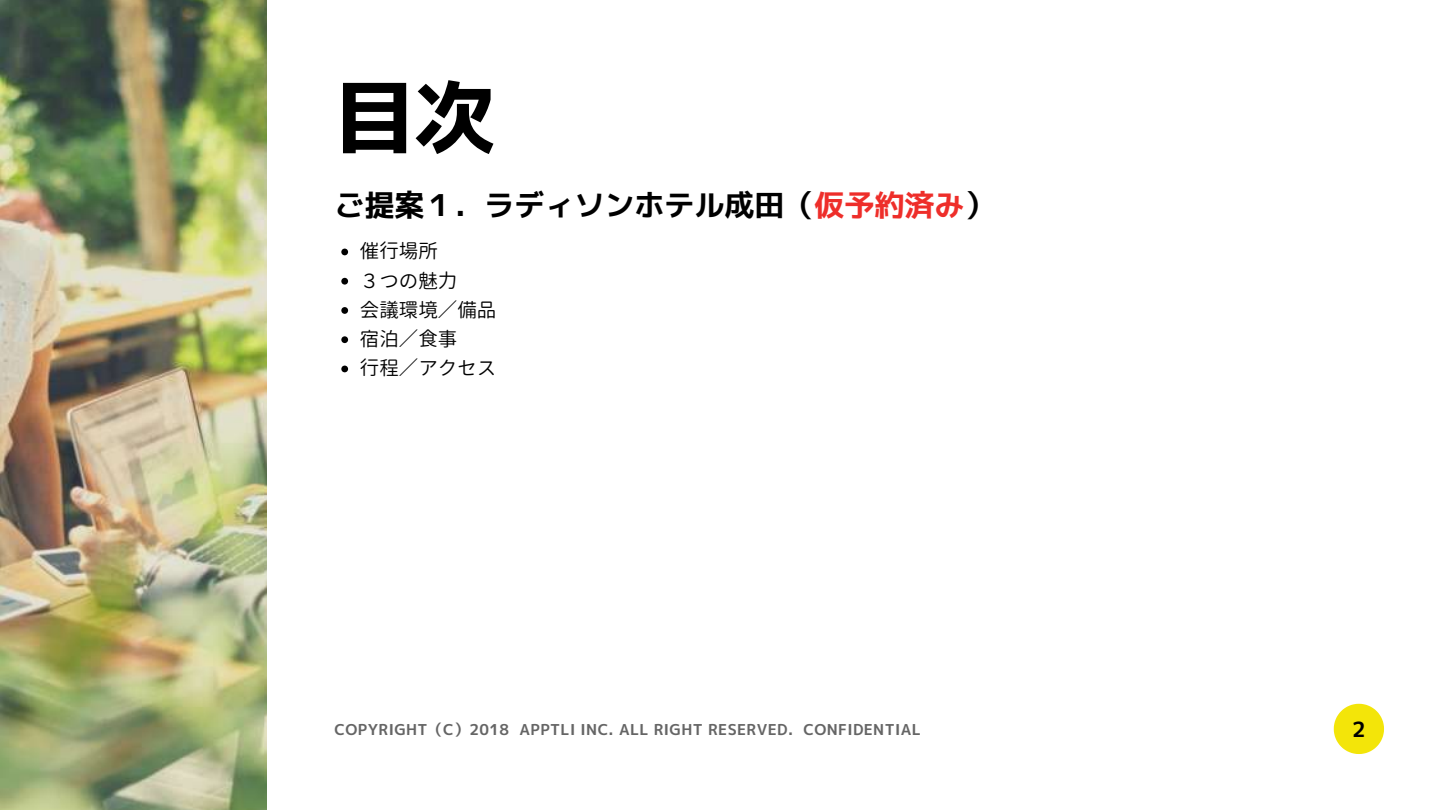
<style>
.page{position:relative;width:1440px;height:810px;background:#fff}
.page>*{position:absolute;margin:0;border:0;box-sizing:border-box;transform-origin:0 0}
.t1{font:80px "mplus 1 p heavy";color:#000}
.t2{font:30px "mplus 1 p bold";color:#000}
.t3{font:21px "mplus 1 p bold";color:#000}
.t4{font:19.5px/29.2px "Gen Jyuu Gothic";color:#000}
.t5{font:15px "mplus 1 p bold";letter-spacing:.025em;color:#656565}
.s1{color:#ee2e2a}
</style>
<div class="page">
<img style="left:0;top:0;width:267px;height:810px">
<svg style="left:341px;top:249px;width:7px;height:6px"></svg>
<svg style="left:341px;top:278px;width:7px;height:7px"></svg>
<svg style="left:341px;top:307px;width:7px;height:7px"></svg>
<svg style="left:341px;top:336px;width:7px;height:7px"></svg>
<svg style="left:341px;top:366px;width:7px;height:6px"></svg>
<svg style="left:1334px;top:704px;width:50px;height:50px"></svg>
<h1 class="t1" style="left:335px;top:60px;width:161px">目次</h1>
<h2 class="t2" style="left:335px;top:184px;width:661px">ご提案１．ラディソンホテル成田（<span class="s1">仮予約済み</span>）</h2>
<h3 class="t4" style="left:360px;top:236px;width:177px">催行場所<br>３つの魅力<br>会議環境／備品<br>宿泊／食事<br>行程／アクセス　　</h3>
<p class="t5" style="left:335px;top:719px;width:588px">COPYRIGHT（C）2018 APPTLI INC. ALL RIGHT RESERVED. CONFIDENTIAL</p>
<h3 class="t3" style="left:1352px;top:715px;width:15px">2</h3>
</div>
